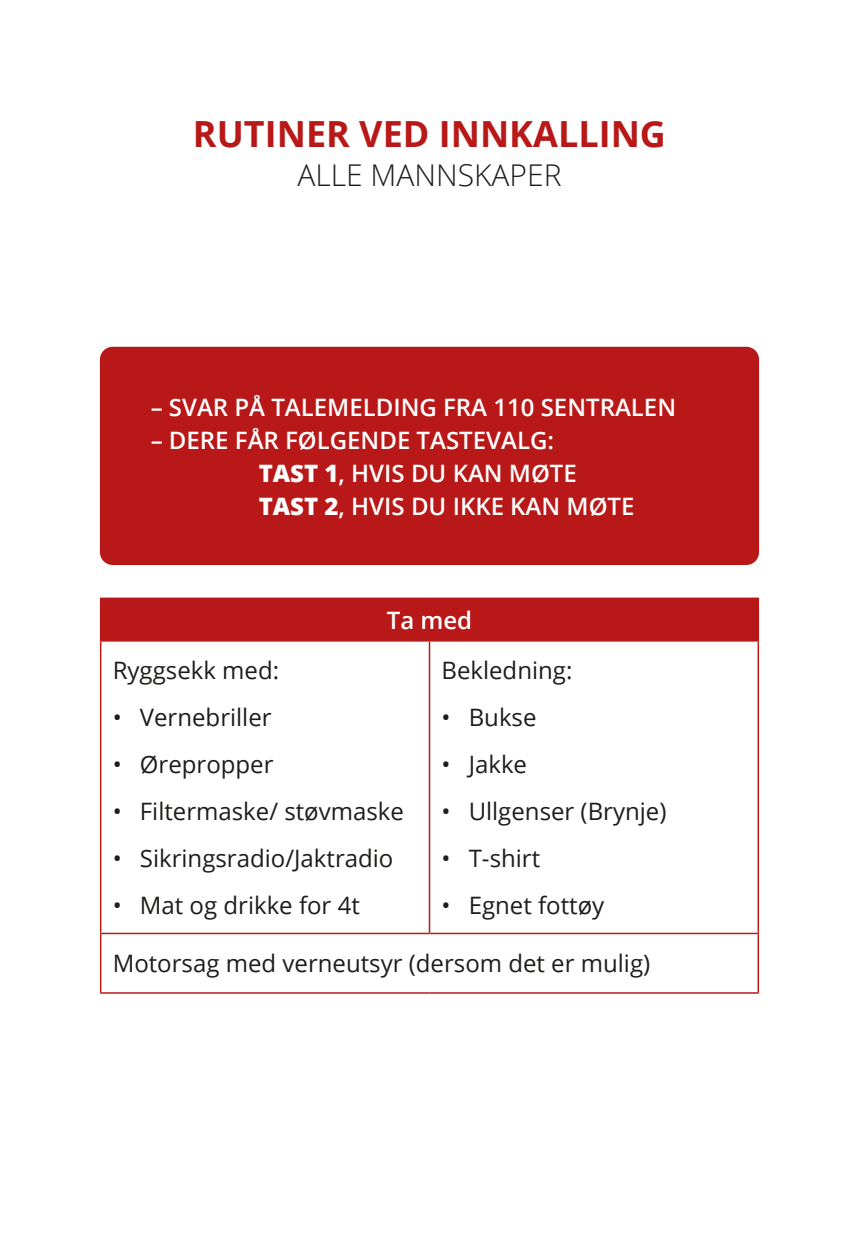
<style>
.page{position:relative;width:859px;height:1242px;background:#fff}
.page>*{position:absolute;margin:0;border:0;box-sizing:border-box;transform-origin:0 0}
.t1{font:700 36px "Open Sans";color:#b81817}
.t2{font:300 30px "Open Sans";color:#1d1d1b}
.t3{font:24px "Open Sans";color:#1d1d1b}
.t4{font:600 24px/33px "Open Sans";color:#fff}
.s1{font-weight:800}
</style>
<div class="page">
<div style="left:100px;top:347px;width:659px;height:218px;background:#b81817;border-radius:13px"></div>
<div style="left:101px;top:598px;width:657px;height:43px;background:#b81817"></div>
<svg style="left:101px;top:641px;width:656px;height:351px"></svg>
<hr style="left:100px;top:597px;width:329px;height:2px;background:#b81817">
<hr style="left:100px;top:599px;width:1px;height:41px;background:#b81817">
<hr style="left:429px;top:597px;width:330px;height:2px;background:#b81817">
<hr style="left:757px;top:599px;width:2px;height:41px;background:#b81817">
<hr style="left:100px;top:641px;width:1px;height:291px;background:#b81817">
<hr style="left:429px;top:641px;width:1px;height:291px;background:#b81817">
<hr style="left:757px;top:641px;width:2px;height:291px;background:#b81817">
<hr style="left:100px;top:932px;width:329px;height:2px;background:#b81817">
<hr style="left:100px;top:934px;width:1px;height:58px;background:#b81817">
<hr style="left:429px;top:932px;width:330px;height:2px;background:#b81817">
<hr style="left:757px;top:934px;width:2px;height:58px;background:#b81817">
<hr style="left:100px;top:992px;width:329px;height:1px;background:#b81817">
<hr style="left:429px;top:992px;width:330px;height:1px;background:#b81817">
<hr style="left:100px;top:640px;width:329px;height:1px;background:#b81817">
<hr style="left:429px;top:640px;width:330px;height:1px;background:#b81817">
<h1 class="t1" style="left:193px;top:108px;width:474px">RUTINER VED INNKALLING</h1>
<p class="t2" style="left:297px;top:154px;width:265px">ALLE MANNSKAPER</p>
<p class="t4" style="left:151px;top:390px;width:527px">– SVAR PÅ TALEMELDING FRA 110 SENTRALEN</p>
<p class="t4" style="left:259px;top:423px;width:377px;text-indent:-108px">– DERE FÅR FØLGENDE TASTEVALG:<br><span class="s1">TAST 1</span>, HVIS DU KAN MØTE<br><span class="s1">TAST 2</span>, HVIS DU IKKE KAN MØTE</p>
<p class="t4" style="left:387px;top:603px;width:87px">Ta med</p>
<p class="t3" style="left:113px;top:653px;width:168px">Ryggsekk med:</p>
<p class="t3" style="left:113px;top:700px;width:160px">• Vernebriller</p>
<p class="t3" style="left:113px;top:747px;width:162px">• Ørepropper</p>
<p class="t3" style="left:113px;top:794px;width:293px">• Filtermaske/ støvmaske</p>
<p class="t3" style="left:113px;top:841px;width:282px">• Sikringsradio/Jaktradio</p>
<p class="t3" style="left:113px;top:888px;width:249px">• Mat og drikke for 4t</p>
<p class="t3" style="left:441px;top:653px;width:132px">Bekledning:</p>
<p class="t3" style="left:441px;top:700px;width:97px">• Bukse</p>
<p class="t3" style="left:441px;top:747px;width:87px">• Jakke</p>
<p class="t3" style="left:441px;top:795px;width:227px">• Ullgenser (Brynje)</p>
<p class="t3" style="left:441px;top:842px;width:100px">• T-shirt</p>
<p class="t3" style="left:441px;top:889px;width:164px">• Egnet fottøy</p>
<p class="t3" style="left:113px;top:947px;width:539px">Motorsag med verneutsyr (dersom det er mulig)</p>
</div>
